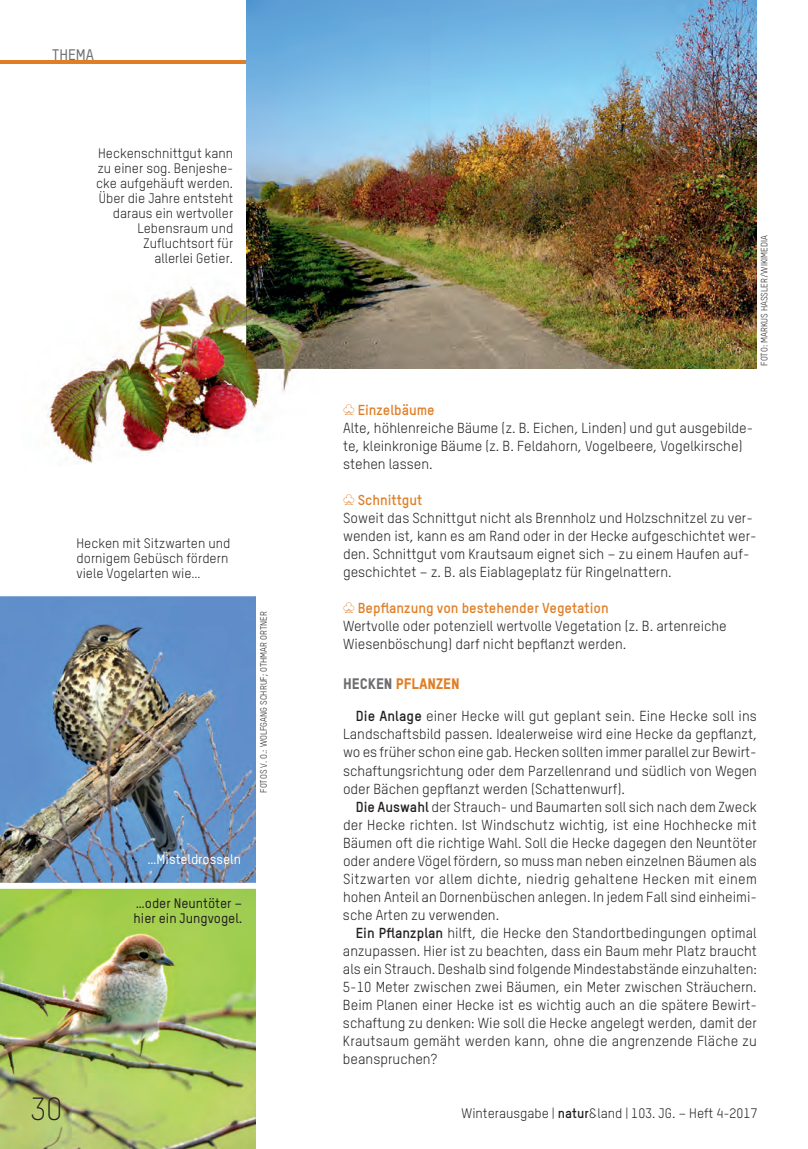
<style>
.page{position:relative;width:808px;height:1149px;background:#fff}
.page>*{position:absolute;margin:0;border:0;box-sizing:border-box;transform-origin:0 0}
.t1{font:300 31.5px "TSTAR";color:#231f20}
.t2{font:15px "TSTARPRO Headline";color:#e07e26}
.t3{font:500 15px "TSTAR";color:#6c6d70}
.t4{font:14.25px/18px "TSTARPRO";color:#231f20}
.t5{font:13.5px/15px "TSTARPRO";color:#231f20;text-align:right}
.t6{font:13.5px "TSTAR";color:#231f20}
.t7{font:500 13.5px/15px "TSTAR";color:#231f20}
.t8{font:500 13.5px "TSTAR";color:#fff}
.t9{font:9px "TSTARPRO";color:#231f20}
.s1{color:#e07e26}
.s2{font-weight:700;color:#e07e26}
.s3{color:#6c6d70}
.s4{font-weight:700}
</style>
<div class="page">
<hr style="left:0;top:60px;width:326px;height:4px;background:#e07e26">
<img style="left:246px;top:0;width:510px;height:368px">
<img style="left:46px;top:261px;width:280px;height:202px">
<img style="left:246px;top:254px;width:72px;height:114px">
<img style="left:0;top:596px;width:256px;height:286px">
<img style="left:0;top:888px;width:256px;height:260px">
<p class="t3" style="left:52px;top:49px;width:43px">THEMA</p>
<p class="t5" style="left:96px;top:147px;width:139px">Heckenschnittgut kann zu einer sog. Benjeshe&shy;cke aufgehäuft werden.<br>Über die Jahre entsteht daraus ein wertvoller<br>Lebensraum und<br>Zufluchtsort für<br>allerlei Getier.</p>
<p class="t5" style="left:77px;top:537px;width:155px;text-align:left">Hecken mit Sitzwarten und dornigem Gebüsch fördern viele Vogelarten wie…</p>
<p class="t9" style="left:260px;top:792px;width:183px;rotate:-90deg">FOTOS V. O.: WOLFGANG SCHRUF; OTHMAR ORTNER</p>
<p class="t8" style="left:148px;top:854px;width:95px">…Misteldrosseln</p>
<p class="t7" style="left:134px;top:897px;width:110px">…oder Neuntöter – hier ein Jungvogel.</p>
<h1 class="t1" style="left:30px;top:1096px;width:34px">30</h1>
<p class="t9" style="left:761px;top:366px;width:132px;rotate:-90deg">FOTO: MARKUS HASSLER/WIKIMEDIA</p>
<p class="t4" style="left:343px;top:402px;width:412px"><span class="s1">○</span> <span class="s2">Einzelbäume<br></span>Alte, höhlenreiche Bäume (z. B. Eichen, Linden) und gut ausgebilde&shy;te, kleinkronige Bäume (z. B. Feldahorn, Vogelbeere, Vogelkirsche) stehen lassen.</p>
<p class="t4" style="left:343px;top:492px;width:415px"><span class="s1">○</span> <span class="s2">Schnittgut<br></span>Soweit das Schnittgut nicht als Brennholz und Holzschnitzel zu ver&shy;wenden ist, kann es am Rand oder in der Hecke aufgeschichtet wer&shy;den. Schnittgut vom Krautsaum eignet sich – zu einem Haufen auf&shy;geschichtet – z. B. als Eiablageplatz für Ringelnattern.</p>
<p class="t4" style="left:343px;top:600px;width:385px"><span class="s1">○</span> <span class="s2">Bepflanzung von bestehender Vegetation<br></span>Wertvolle oder potenziell wertvolle Vegetation (z. B. artenreiche<br>Wiesenböschung) darf nicht bepflanzt werden.</p>
<p class="t2" style="left:343px;top:678px;width:118px"><span class="s3">HECKEN</span> PFLANZEN</p>
<p class="t4" style="left:343px;top:708px;width:415px;text-align:justify;text-indent:13px"><span class="s4">Die Anlage</span> einer Hecke will gut geplant sein. Eine Hecke soll ins Landschaftsbild passen. Idealerweise wird eine Hecke da gepflanzt, wo es früher schon eine gab. Hecken sollten immer parallel zur Bewirt&shy;schaftungsrichtung oder dem Parzellenrand und südlich von Wegen oder Bächen gepflanzt werden (Schattenwurf).</p>
<p class="t4" style="left:343px;top:798px;width:416px;text-align:justify;text-indent:13px"><span class="s4">Die Auswahl</span> der Strauch- und Baumarten soll sich nach dem Zweck der Hecke richten. Ist Windschutz wichtig, ist eine Hochhecke mit Bäumen oft die richtige Wahl. Soll die Hecke dagegen den Neuntöter oder andere Vögel fördern, so muss man neben einzelnen Bäumen als Sitzwarten vor allem dichte, niedrig gehaltene Hecken mit einem hohen Anteil an Dornenbüschen anlegen. In jedem Fall sind einheimi&shy;sche Arten zu verwenden.</p>
<p class="t4" style="left:343px;top:924px;width:416px;text-align:justify;text-indent:13px"><span class="s4">Ein Pflanzplan</span> hilft, die Hecke den Standortbedingungen optimal anzupassen. Hier ist zu beachten, dass ein Baum mehr Platz braucht als ein Strauch. Deshalb sind folgende Mindestabstände einzuhalten:<br>5-10 Meter zwischen zwei Bäumen, ein Meter zwischen Sträuchern.<br>Beim Planen einer Hecke ist es wichtig auch an die spätere Bewirt&shy;schaftung zu denken: Wie soll die Hecke angelegt werden, damit der Krautsaum gemäht werden kann, ohne die angrenzende Fläche zu beanspruchen?</p>
<p class="t6" style="left:462px;top:1108px;width:297px">Winterausgabe | <span class="s4">natur</span>&amp;land | 103. JG. – Heft 4-2017</p>
</div>
